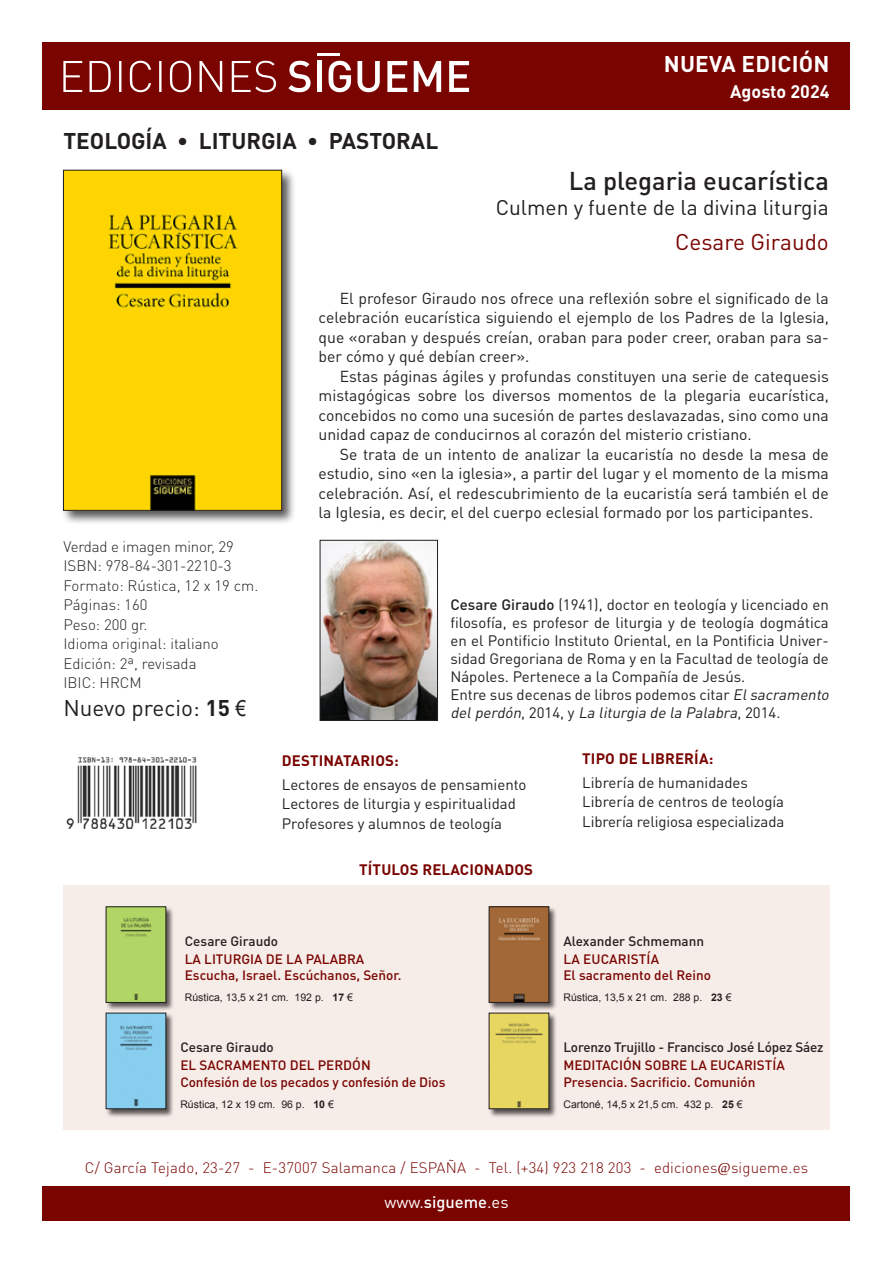
<style>
.page{position:relative;width:893px;height:1263px;background:#fff}
.page>*{position:absolute;margin:0;border:0;box-sizing:border-box;transform-origin:0 0}
.t1{font:500 25.5px "DIN Pro";color:#231f20}
.t2{font:700 22.5px "DIN Pro";color:#231f20}
.t3{font:22.5px "DIN Pro";color:#231f20}
.t4{font:22.5px "DIN Pro";color:#790400}
.t5{font:700 22.5px "DIN Pro";letter-spacing:.01em;color:#fff}
.t6{font:21px "DIN Pro";color:#231f20}
.t7{font:700 18px "DIN Pro";color:#fff}
.t8{font:16.5px "DIN Pro";color:#fff}
.t9{font:15.75px/19.5px "DIN Pro";color:#231f20;text-align:justify}
.t10{font:15px/18px "DIN Pro";color:#231f20}
.t11{font:300 15px/19.5px "DIN Pro";color:#231f20}
.t12{font:300 15px "DIN Pro";letter-spacing:.01em;color:#790400}
.t13{font:700 15px "DIN Pro";letter-spacing:.01em;color:#790400}
.t14{font:500 13.5px/16.5px "DIN Pro";color:#790400}
.t15{font:500 13.5px "DIN Pro";letter-spacing:-.01em;color:#231f20}
.t16{font:10.5px "Arial";color:#231f20}
.s1{font-weight:700}
.s2{font-family:"Arial Narrow"}
.s3{font-weight:500}
.s4{font-style:italic}
.s5{font-family:"Sakkal Majalla";font-weight:400;font-size:19.5px}
</style>
<div class="page">
<div style="left:43px;top:1186px;width:807px;height:34px;background:#790400"></div>
<div style="left:43px;top:43px;width:807px;height:67px;background:#790400"></div>
<hr style="left:317px;top:53px;width:23px;height:3px;background:#fff">
<svg style="left:288px;top:61px;width:23px;height:31px"></svg>
<div style="left:317px;top:61px;width:5px;height:31px;background:#fff"></div>
<svg style="left:329px;top:61px;width:22px;height:31px"></svg>
<svg style="left:357px;top:61px;width:23px;height:31px"></svg>
<svg style="left:387px;top:61px;width:20px;height:31px"></svg>
<svg style="left:414px;top:61px;width:27px;height:31px"></svg>
<svg style="left:449px;top:61px;width:20px;height:31px"></svg>
<svg style="left:63px;top:61px;width:213px;height:31px"></svg>
<div style="left:61px;top:168px;width:235px;height:357px;background:#231f20;opacity:.75"></div>
<img style="left:65px;top:172px;width:215px;height:336px">
<div style="left:63px;top:170px;width:219px;height:340px;border:1px solid #231f20"></div>
<div style="left:63px;top:885px;width:767px;height:245px;background:#f6ece8"></div>
<img style="left:66px;top:757px;width:131px;height:71px">
<div style="left:106px;top:1012px;width:69px;height:106px;background:#231f20;opacity:.75"></div>
<img style="left:108px;top:1015px;width:56px;height:92px">
<div style="left:489px;top:1012px;width:69px;height:106px;background:#231f20;opacity:.75"></div>
<img style="left:491px;top:1015px;width:56px;height:92px">
<div style="left:106px;top:906px;width:69px;height:105px;background:#231f20;opacity:.75"></div>
<img style="left:108px;top:909px;width:56px;height:91px">
<div style="left:489px;top:906px;width:69px;height:105px;background:#231f20;opacity:.75"></div>
<img style="left:491px;top:909px;width:56px;height:91px">
<div style="left:489px;top:907px;width:60px;height:95px;border:1px solid #231f20"></div>
<img style="left:322px;top:542px;width:114px;height:176px">
<div style="left:320px;top:540px;width:118px;height:180px;border:1px solid #231f20"></div>
<h2 class="t5" style="left:664px;top:49px;width:167px">NUEVA EDICIÓN</h2>
<h2 class="t2" style="left:63px;top:126px;width:376px">TEOLOGÍA • LITURGIA • PASTORAL</h2>
<p class="t7" style="left:730px;top:80px;width:101px">Agosto 2024</p>
<h1 class="t1" style="left:569px;top:163px;width:262px">La plegaria eucarística</h1>
<h3 class="t6" style="left:496px;top:193px;width:335px">Culmen y fuente de la divina liturgia</h3>
<h2 class="t4" style="left:675px;top:227px;width:155px">Cesare Giraudo</h2>
<p class="t11" style="left:63px;top:536px;width:196px">Verdad e imagen minor, 29<br>ISBN: 978-84-301-2210-3<br>Formato: Rústica, 12 x 19 cm.<br>Páginas: 160<br>Peso: 200 gr.<br>Idioma original: italiano<br>Edición: 2ª, revisada<br>IBIC: HRCM</p>
<h2 class="t3" style="left:63px;top:693px;width:184px">Nuevo precio: <span class="s1">15</span> <span class="s2">€</span></h2>
<p class="t9" style="left:319px;top:288px;width:512px;text-indent:21px">El profesor Giraudo nos ofrece una reflexión sobre el significado de la celebración eucarística siguiendo el ejemplo de los Padres de la Iglesia, que «oraban y después creían, oraban para poder creer, oraban para sa&shy;ber cómo y qué debían creer».</p>
<p class="t9" style="left:319px;top:366px;width:512px;text-indent:21px">Estas páginas ágiles y profundas constituyen una serie de catequesis mistagógicas sobre los diversos momentos de la plegaria eucarística, concebidos no como una sucesión de partes deslavazadas, sino como una unidad capaz de conducirnos al corazón del misterio cristiano.</p>
<p class="t9" style="left:319px;top:444px;width:512px;text-indent:21px">Se trata de un intento de analizar la eucaristía no desde la mesa de estudio, sino «en la iglesia», a partir del lugar y el momento de la misma celebración. Así, el redescubrimiento de la eucaristía será también el de la Iglesia, es decir, el del cuerpo eclesial formado por los participantes.</p>
<p class="t10" style="left:450px;top:594px;width:383px"><span class="s3">Cesare Giraudo</span> (1941), doctor en teología y licenciado en filosofía, es profesor de liturgia y de teología dogmática en el Pontificio Instituto Oriental, en la Pontificia Univer&shy;sidad Gregoriana de Roma y en la Facultad de teología de Nápoles. Pertenece a la Compañía de Jesús.<br>Entre sus decenas de libros podemos citar <span class="s4">Elsacramento delperdón</span>, 2 0 1 4 , y <span class="s4">La liturgia de la Palabra</span>, 2 0 1 4 .</p>
<p class="t13" style="left:282px;top:750px;width:119px">DESTINATARIOS:</p>
<p class="t10" style="left:282px;top:774px;width:246px;line-height:19.5px">Lectores de ensayos de pensamiento<br>Lectores de liturgia y espiritualidad<br>Profesores y alumnos de teología</p>
<p class="t13" style="left:359px;top:859px;width:175px">TÍTULOS RELACIONADOS</p>
<p class="t13" style="left:582px;top:749px;width:133px">TIPO DE LIBRERÍA:</p>
<p class="t10" style="left:582px;top:772px;width:204px;line-height:19.5px">Librería de humanidades<br>Librería de centros de teología<br>Librería religiosa especializada</p>
<p class="t15" style="left:185px;top:932px;width:95px">Cesare Giraudo</p>
<p class="t14" style="left:185px;top:950px;width:218px">LA LITURGIA DE LA PALABRA<br>Escucha, Israel. Escúchanos, Señor.</p>
<p class="t16" style="left:185px;top:991px;width:170px">Rústica, 13,5 x 21 cm. 192 p. <span class="s1">17</span> €</p>
<p class="t15" style="left:180px;top:1038px;width:95px">Cesare Giraudo</p>
<p class="t14" style="left:180px;top:1056px;width:267px">EL SACRAMENTO DEL PERDÓN<br>Confesión de los pecados y confesión de Dios</p>
<p class="t16" style="left:180px;top:1097px;width:155px">Rústica, 12 x 19 cm. 96 p. <span class="s1">10</span> €</p>
<p class="t15" style="left:563px;top:932px;width:142px">Alexander Schmemann</p>
<p class="t14" style="left:563px;top:950px;width:149px">LA EUCARISTÍA<br>El sacramento del Reino</p>
<p class="t16" style="left:563px;top:991px;width:170px">Rústica, 13,5 x 21 cm. 288 p. <span class="s1">23</span> €</p>
<p class="t15" style="left:563px;top:1038px;width:262px">Lorenzo Trujillo - Francisco José López Sáez</p>
<p class="t14" style="left:563px;top:1056px;width:223px">MEDITACIÓN SOBRE LA EUCARISTÍA<br>Presencia. Sacrificio. Comunión</p>
<p class="t16" style="left:563px;top:1097px;width:181px">Cartoné, 14,5 x 21,5 cm. 432 p. <span class="s1">25</span> €</p>
<p class="t12" style="left:85px;top:1157px;width:725px">C/ García Tejado, 23-27 - E-37007 Salamanca / ESPAÑA - Tel. (+34) 923 218 203 - ediciones<span class="s5">@</span>sigueme.es</p>
<p class="t8" style="left:384px;top:1191px;width:126px">www.<span class="s3">sigueme</span>.es</p>
</div>
